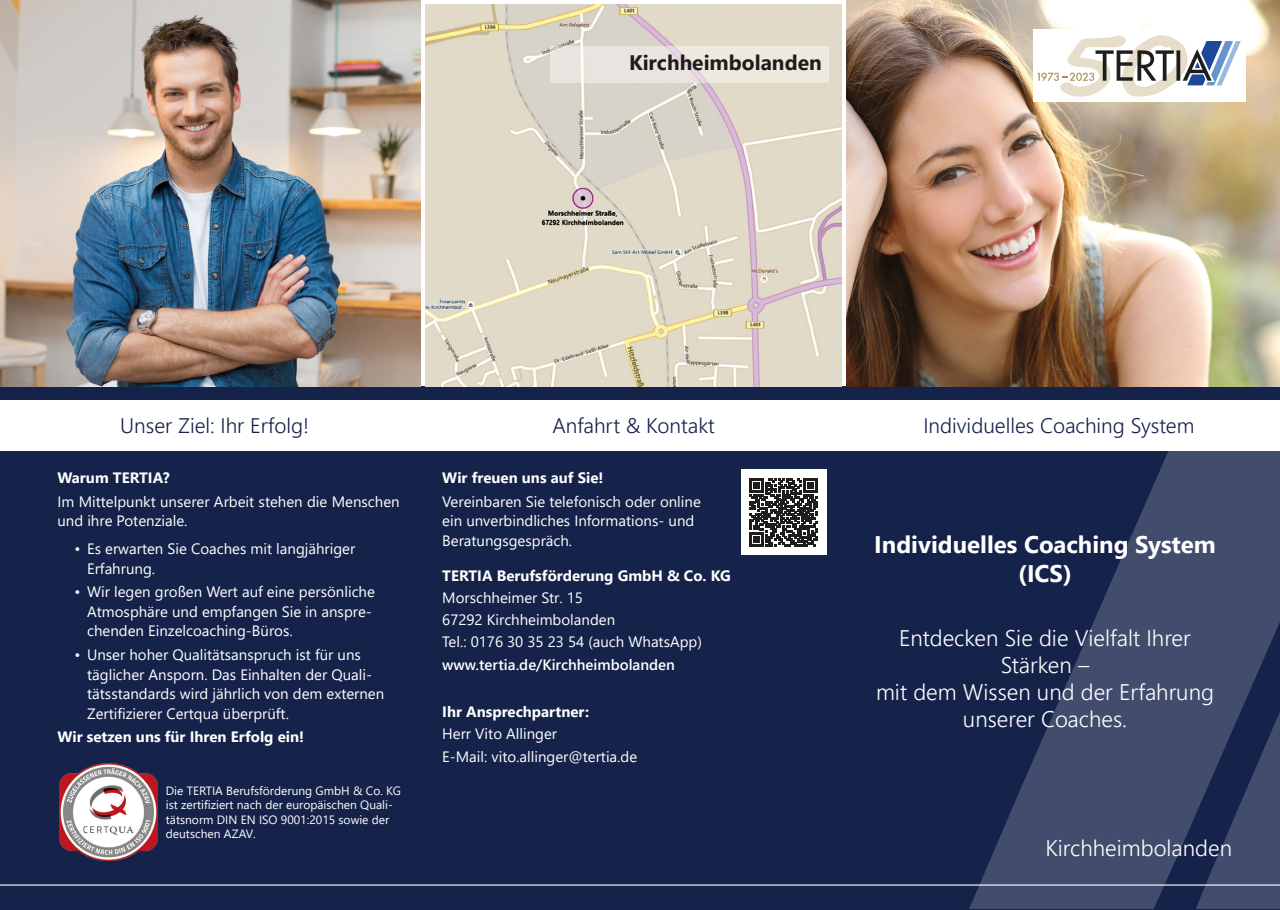
<style>
.page{position:relative;width:1280px;height:910px;background:#fff}
.page>*{position:absolute;margin:0;border:0;box-sizing:border-box;transform-origin:0 0}
.t1{font:700 24px/28.8px "Segoe UI";color:#fff;text-align:center}
.t2{font:300 22.5px/27px "Segoe UI";color:#fff;text-align:center}
.t3{font:300 21px "Segoe UI";color:#15224a}
.t4{font:700 21px "Segoe UI";color:#1d1d1b}
.t5{font:15px/19.5px "Segoe UI";color:#fff}
.t6{font:700 15px "Segoe UI";color:#fff}
.t7{font:600 15px "Segoe UI";color:#fff}
.t8{font:12px/14.4px "Segoe UI";color:#fff}
</style>
<div class="page">
<div style="left:0;top:387px;width:1280px;height:523px;background:#15224a"></div>
<hr style="left:0;top:884px;width:1280px;height:2px;background:#fff">
<svg style="left:1023px;top:451px;width:257px;height:392px;fill:#424d6d"></svg>
<svg style="left:969px;top:783px;width:214px;height:126px"></svg>
<svg style="left:1196px;top:711px;width:84px;height:198px"></svg>
<img style="left:846px;top:0;width:434px;height:387px">
<img style="left:0;top:0;width:421px;height:387px">
<img style="left:425px;top:4px;width:417px;height:383px">
<div style="left:550px;top:46px;width:279px;height:37px;background:#ece8df"></div>
<div style="left:0;top:400px;width:1280px;height:51px;background:#fff"></div>
<div style="left:1033px;top:30px;width:213px;height:72px;background:#fff"></div>
<svg style="left:1037px;top:35px;width:204px;height:62px"></svg>
<img style="left:60px;top:763px;width:97px;height:98px">
<div style="left:741px;top:470px;width:85px;height:85px;background:#fff"></div>
<svg style="left:749px;top:478px;width:69px;height:69px"></svg>
<h3 class="t4" style="left:629px;top:42px;width:194px">Kirchheimbolanden</h3>
<h3 class="t3" style="left:120px;top:406px;width:190px">Unser Ziel: Ihr Erfolg!</h3>
<h3 class="t3" style="left:552px;top:406px;width:164px">Anfahrt &amp; Kontakt</h3>
<h3 class="t3" style="left:923px;top:406px;width:272px">Individuelles Coaching System</h3>
<p class="t6" style="left:57px;top:463px;width:114px">Warum TERTIA?</p>
<p class="t5" style="left:57px;top:490px;width:344px">Im Mittelpunkt unserer Arbeit stehen die Menschen und ihre Potenziale.</p>
<p class="t5" style="left:87px;top:538px;width:270px;text-indent:-13px">• Es erwarten Sie Coaches mit langjähriger<br>Erfahrung.</p>
<p class="t5" style="left:87px;top:581px;width:289px;text-indent:-13px">• Wir legen großen Wert auf eine persönliche<br>Atmosphäre und empfangen Sie in anspre&shy;chenden Einzelcoaching-Büros.</p>
<p class="t5" style="left:87px;top:644px;width:299px;text-indent:-13px">• Unser hoher Qualitätsanspruch ist für uns täglicher Ansporn. Das Einhalten der Quali&shy;tätsstandards wird jährlich von dem externen Zertifizierer Certqua überprüft.</p>
<p class="t6" style="left:57px;top:723px;width:248px">Wir setzen uns für Ihren Erfolg ein!</p>
<p class="t8" style="left:166px;top:782px;width:237px">Die TERTIA Berufsförderung GmbH &amp; Co. KG ist zertifiziert nach der europäischen Quali&shy;tätsnorm DIN EN ISO 9001:2015 sowie der deutschen AZAV.</p>
<p class="t6" style="left:442px;top:463px;width:163px">Wir freuen uns auf Sie!</p>
<p class="t5" style="left:442px;top:490px;width:260px">Vereinbaren Sie telefonisch oder online ein unverbindliches Informations- und<br>Beratungsgespräch.</p>
<p class="t6" style="left:442px;top:561px;width:290px">TERTIA Berufsförderung GmbH &amp; Co. KG</p>
<p class="t5" style="left:442px;top:585px;width:261px;line-height:22.2px">Morschheimer Str. 15<br>67292 Kirchheimbolanden<br>Tel.: 0176 30 35 23 54 (auch WhatsApp)</p>
<p class="t7" style="left:442px;top:650px;width:234px">www.tertia.de/Kirchheimbolanden</p>
<p class="t6" style="left:442px;top:698px;width:148px">Ihr Ansprechpartner:</p>
<p class="t5" style="left:442px;top:722px;width:196px;line-height:22.2px">Herr Vito Allinger<br>E-Mail: vito.allinger@tertia.de</p>
<h1 class="t1" style="left:874px;top:528px;width:343px">Individuelles Coaching System (ICS)</h1>
<h2 class="t2" style="left:876px;top:623px;width:339px">Entdecken Sie die Vielfalt Ihrer<br>Stärken –<br>mit dem Wissen und der Erfahrung unserer Coaches.</h2>
<h2 class="t2" style="left:1045px;top:832px;width:188px">Kirchheimbolanden</h2>
</div>
